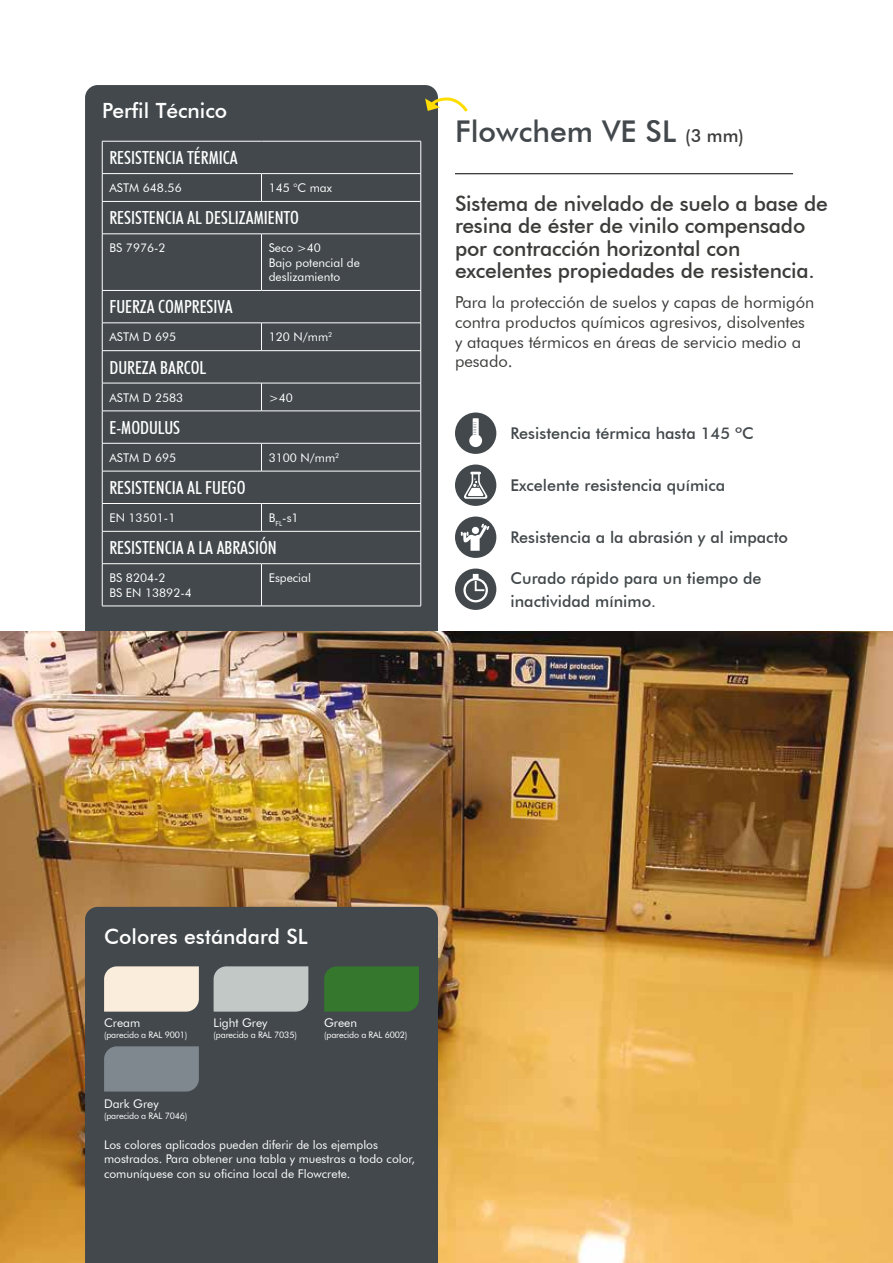
<style>
.page{position:relative;width:893px;height:1263px;background:#fff}
.page>*{position:absolute;margin:0;border:0;box-sizing:border-box;transform-origin:0 0}
.t1{font:500 30px "Futura BT";color:#42484b}
.t2{font:500 21px/22.5px "Futura BT";letter-spacing:-.01em;color:#3c3c3b}
.t3{font:500 21px "Futura BT";color:#fff}
.t4{font:500 condensed 18px "Futura BT";color:#fff}
.t5{font:16.5px/19.5px "Futura BT";color:#3c3c3b}
.t6{font:500 16.2px/23px "Futura BT";color:#42484b}
.t7{font:12px/14.4px "Futura BT";color:#fff}
.t8{font:9px "Futura BT";letter-spacing:-.02em;color:#fff}
.s1{font-size:18px;color:#3c3c3b}
</style>
<div class="page">
<div style="left:455px;top:412px;width:41px;height:42px;background:#42484b;border-radius:50%"></div>
<svg style="left:469px;top:418px;width:13px;height:29px"></svg>
<div style="left:455px;top:464px;width:41px;height:42px;background:#42484b;border-radius:50%"></div>
<svg style="left:464px;top:472px;width:24px;height:27px"></svg>
<div style="left:455px;top:516px;width:41px;height:42px;background:#42484b;border-radius:50%"></div>
<svg style="left:461px;top:523px;width:28px;height:28px"></svg>
<div style="left:472px;top:527px;width:7px;height:7px;background:#fff;border-radius:3px"></div>
<div style="left:455px;top:568px;width:41px;height:42px;background:#42484b;border-radius:50%"></div>
<svg style="left:463px;top:574px;width:25px;height:28px"></svg>
<div style="left:85px;top:85px;width:353px;height:620px;background:#42484b;border-radius:13px"></div>
<hr style="left:455px;top:173px;width:338px;height:1px;background:#000">
<hr style="left:102px;top:350px;width:159px;height:1px;background:#fff">
<hr style="left:102px;top:351px;width:1px;height:32px;background:#fff">
<hr style="left:261px;top:350px;width:160px;height:1px;background:#fff">
<hr style="left:421px;top:351px;width:1px;height:32px;background:#fff">
<hr style="left:102px;top:383px;width:159px;height:1px;background:#fff">
<svg style="left:102px;top:383px;width:1px;height:28px"></svg>
<hr style="left:261px;top:383px;width:160px;height:1px;background:#fff">
<svg style="left:261px;top:383px;width:1px;height:28px"></svg>
<svg style="left:421px;top:383px;width:1px;height:28px"></svg>
<hr style="left:102px;top:443px;width:159px;height:1px;background:#fff">
<svg style="left:102px;top:443px;width:1px;height:28px"></svg>
<hr style="left:261px;top:443px;width:160px;height:1px;background:#fff">
<svg style="left:261px;top:443px;width:1px;height:28px"></svg>
<svg style="left:421px;top:443px;width:1px;height:28px"></svg>
<hr style="left:102px;top:141px;width:159px;height:1px;background:#fff">
<hr style="left:102px;top:141px;width:1px;height:32px;background:#fff">
<hr style="left:261px;top:141px;width:160px;height:1px;background:#fff">
<hr style="left:421px;top:141px;width:1px;height:32px;background:#fff">
<hr style="left:102px;top:173px;width:159px;height:1px;background:#fff">
<svg style="left:102px;top:174px;width:1px;height:27px"></svg>
<hr style="left:261px;top:173px;width:160px;height:1px;background:#fff">
<svg style="left:261px;top:174px;width:1px;height:27px"></svg>
<svg style="left:421px;top:174px;width:1px;height:27px"></svg>
<hr style="left:102px;top:201px;width:159px;height:1px;background:#fff">
<hr style="left:102px;top:202px;width:1px;height:32px;background:#fff">
<hr style="left:261px;top:201px;width:160px;height:1px;background:#fff">
<hr style="left:421px;top:202px;width:1px;height:32px;background:#fff">
<hr style="left:102px;top:234px;width:159px;height:1px;background:#fff">
<hr style="left:102px;top:234px;width:1px;height:56px;background:#fff">
<hr style="left:261px;top:234px;width:160px;height:1px;background:#fff">
<hr style="left:261px;top:234px;width:1px;height:56px;background:#fff">
<hr style="left:421px;top:234px;width:1px;height:56px;background:#fff">
<hr style="left:102px;top:290px;width:159px;height:1px;background:#fff">
<hr style="left:102px;top:291px;width:1px;height:32px;background:#fff">
<hr style="left:261px;top:290px;width:160px;height:1px;background:#fff">
<hr style="left:421px;top:291px;width:1px;height:32px;background:#fff">
<hr style="left:102px;top:323px;width:159px;height:1px;background:#fff">
<svg style="left:102px;top:323px;width:1px;height:27px"></svg>
<hr style="left:261px;top:323px;width:160px;height:1px;background:#fff">
<svg style="left:261px;top:324px;width:1px;height:26px"></svg>
<svg style="left:421px;top:323px;width:1px;height:27px"></svg>
<hr style="left:102px;top:411px;width:159px;height:1px;background:#fff">
<hr style="left:102px;top:411px;width:1px;height:32px;background:#fff">
<hr style="left:261px;top:411px;width:160px;height:1px;background:#fff">
<hr style="left:421px;top:411px;width:1px;height:32px;background:#fff">
<hr style="left:102px;top:471px;width:159px;height:1px;background:#fff">
<hr style="left:102px;top:471px;width:1px;height:32px;background:#fff">
<hr style="left:261px;top:471px;width:160px;height:1px;background:#fff">
<hr style="left:421px;top:471px;width:1px;height:32px;background:#fff">
<hr style="left:102px;top:503px;width:159px;height:1px;background:#fff">
<svg style="left:102px;top:504px;width:1px;height:27px"></svg>
<hr style="left:261px;top:503px;width:160px;height:1px;background:#fff">
<svg style="left:261px;top:504px;width:1px;height:27px"></svg>
<svg style="left:421px;top:504px;width:1px;height:27px"></svg>
<hr style="left:102px;top:531px;width:159px;height:1px;background:#fff">
<hr style="left:102px;top:531px;width:1px;height:32px;background:#fff">
<hr style="left:261px;top:531px;width:160px;height:1px;background:#fff">
<hr style="left:421px;top:531px;width:1px;height:32px;background:#fff">
<hr style="left:102px;top:563px;width:159px;height:1px;background:#fff">
<hr style="left:102px;top:564px;width:1px;height:42px;background:#fff">
<hr style="left:261px;top:563px;width:160px;height:1px;background:#fff">
<hr style="left:261px;top:564px;width:1px;height:42px;background:#fff">
<hr style="left:421px;top:564px;width:1px;height:42px;background:#fff">
<hr style="left:102px;top:606px;width:159px;height:1px;background:#fff">
<hr style="left:261px;top:606px;width:160px;height:1px;background:#fff">
<svg style="left:425px;top:96px;width:43px;height:16px"></svg>
<img style="left:0;top:631px;width:893px;height:632px">
<div style="left:85px;top:907px;width:353px;height:356px;background:#42484b"></div>
<div style="left:214px;top:966px;width:94px;height:46px;background:#c2c8c6"></div>
<div style="left:324px;top:966px;width:95px;height:46px;background:#34772d"></div>
<div style="left:104px;top:1046px;width:95px;height:45px;background:#7f888f"></div>
<svg style="left:104px;top:966px;width:95px;height:46px;background:#f3e7d6"></svg>
<h2 class="t3" style="left:102px;top:98px;width:127px">Perfil Técnico</h2>
<h3 class="t4" style="left:109px;top:147px;width:130px">RESISTENCIA TÉRMICA</h3>
<p class="t7" style="left:109px;top:180px;width:74px">ASTM 648.56</p>
<p class="t7" style="left:269px;top:180px;width:65px">145 °C max</p>
<h3 class="t4" style="left:109px;top:207px;width:191px">RESISTENCIA AL DESLIZAMIENTO</h3>
<p class="t7" style="left:109px;top:241px;width:58px">BS 7976-2</p>
<p class="t7" style="left:269px;top:241px;width:93px">Seco &gt;40<br>Bajo potencial de deslizamiento</p>
<h3 class="t4" style="left:109px;top:296px;width:125px">FUERZA COMPRESIVA</h3>
<p class="t7" style="left:109px;top:330px;width:68px">ASTM D 695</p>
<p class="t7" style="left:269px;top:330px;width:65px">120 N/mm<sup>2</sup></p>
<h3 class="t4" style="left:109px;top:356px;width:98px">DUREZA BARCOL</h3>
<p class="t7" style="left:109px;top:390px;width:75px">ASTM D 2583</p>
<p class="t7" style="left:269px;top:390px;width:26px">&gt;40</p>
<h3 class="t4" style="left:109px;top:417px;width:72px">E-MODULUS</h3>
<p class="t7" style="left:109px;top:450px;width:68px">ASTM D 695</p>
<p class="t7" style="left:269px;top:450px;width:72px">3100 N/mm<sup>2</sup></p>
<h3 class="t4" style="left:109px;top:477px;width:138px">RESISTENCIA AL FUEGO</h3>
<p class="t7" style="left:109px;top:510px;width:67px">EN 13501-1</p>
<p class="t7" style="left:269px;top:510px;width:31px">B<sub>FL</sub>-s1</p>
<h3 class="t4" style="left:109px;top:537px;width:169px">RESISTENCIA A LA ABRASIÓN</h3>
<p class="t7" style="left:109px;top:571px;width:84px">BS 8204-2<br>BS EN 13892-4</p>
<p class="t7" style="left:269px;top:571px;width:44px">Especial</p>
<h1 class="t1" style="left:455px;top:113px;width:290px">Flowchem VE SL <span class="s1">(3 mm)</span></h1>
<h2 class="t2" style="left:455px;top:192px;width:374px">Sistema de nivelado de suelo a base de resina de éster de vinilo compensado por contracción horizontal con excelentes propiedades de resistencia.</h2>
<h3 class="t5" style="left:455px;top:293px;width:361px">Para la protección de suelos y capas de hormigón contra productos químicos agresivos, disolventes y ataques térmicos en áreas de servicio medio a pesado.</h3>
<h3 class="t6" style="left:510px;top:422px;width:245px">Resistencia térmica hasta 145 ºC</h3>
<h3 class="t6" style="left:510px;top:474px;width:216px">Excelente resistencia química</h3>
<h3 class="t6" style="left:510px;top:526px;width:279px">Resistencia a la abrasión y al impacto</h3>
<h3 class="t6" style="left:510px;top:566px;width:253px">Curado rápido para un tiempo de inactividad mínimo.</h3>
<h2 class="t3" style="left:104px;top:924px;width:205px">Colores estándard SL</h2>
<p class="t7" style="left:104px;top:1015px;width:38px">Cream</p>
<p class="t8" style="left:104px;top:1029px;width:85px">(parecido a RAL 9001)</p>
<p class="t7" style="left:214px;top:1015px;width:55px">Light Grey</p>
<p class="t8" style="left:214px;top:1029px;width:85px">(parecido a RAL 7035)</p>
<p class="t7" style="left:324px;top:1015px;width:34px">Green</p>
<p class="t8" style="left:324px;top:1029px;width:85px">(parecido a RAL 6002)</p>
<p class="t7" style="left:104px;top:1096px;width:56px">Dark Grey</p>
<p class="t8" style="left:104px;top:1110px;width:85px">(parecido a RAL 7046)</p>
<p class="t7" style="left:104px;top:1137px;width:312px">Los colores aplicados pueden diferir de los ejemplos mostrados. Para obtener una tabla y muestras a todo color, comuníquese con su oficina local de Flowcrete.</p>
</div>
